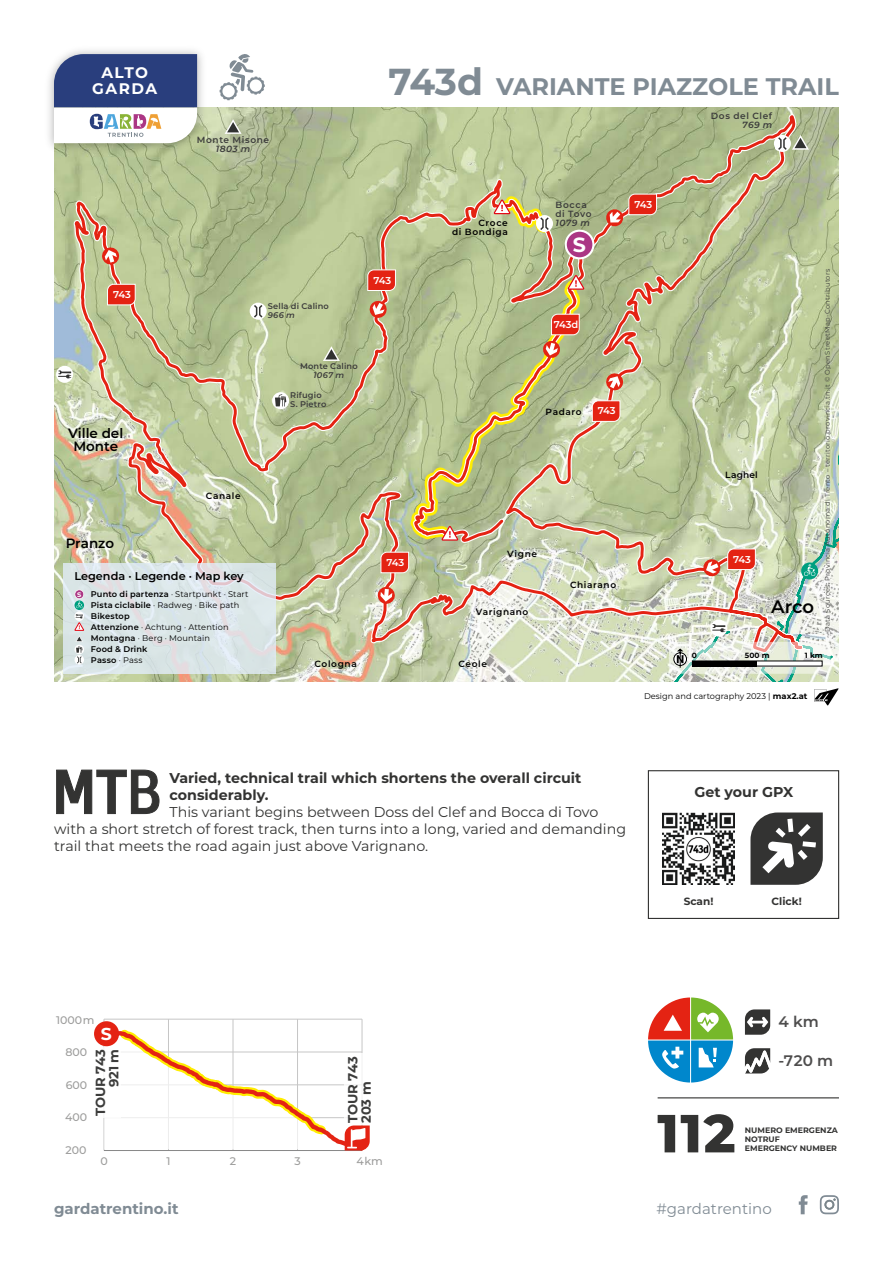
<style>
.page{position:relative;width:893px;height:1263px;background:#fff}
.page>*{position:absolute;margin:0;border:0;box-sizing:border-box;transform-origin:0 0}
.t1{font:700 24px "Montserrat";color:#808b94}
.t2{font:700 20.55px "Montserrat";color:#fff}
.t3{font:600 18px "Montserrat";color:#000}
.t4{font:700 17.25px "Montserrat";color:#fff}
.t5{font:700 15.3px/15.3px "Montserrat";letter-spacing:.1em;color:#fff;text-align:center}
.t6{font:600 15.3px "Montserrat";color:#4e4d4d}
.t7{font:700 15px "Montserrat";color:#808b94}
.t8{font:15px "Montserrat";color:#808b94}
.t9{font:14.25px/17.1px "Montserrat";color:#333332}
.t10{font:700 14.25px/17.1px "Montserrat";color:#333332}
.t11{font:600 13.5px/13.5px "Montserrat";color:#000;text-align:center}
.t12{font:700 13.2px/13.2px "Montserrat";letter-spacing:-.005em;color:#3c3c3b}
.t13{font:600 11.25px "Montserrat";color:#000}
.t14{font:500 11.1px "Montserrat";letter-spacing:-.005em;color:#9d9d9c}
.t15{font:700 10.5px "Montserrat";color:#333332}
.t16{font:600 9.9px "Montserrat";letter-spacing:-.01em;color:#fff}
.t17{font:600 9px/9px "Montserrat";letter-spacing:.065em;color:#000;text-align:right}
.t18{font:600 9px/9px "Montserrat";letter-spacing:.07em;color:#3c3c3b}
.t19{font:italic 600 9px "Montserrat";letter-spacing:.045em;color:#3c3c3b}
.t20{font:600 8.25px/10.9px "Montserrat";letter-spacing:.02em;color:#000}
.t21{font:600 8.25px/9px "Montserrat";letter-spacing:.015em;color:#3c3c3b}
.t22{font:8.25px "Montserrat";color:#000}
.t23{font:italic 600 8.25px "Montserrat";letter-spacing:.03em;color:#3c3c3b}
.t24{font:700 7.95px/9.3px "Montserrat";color:#333332}
.t25{font:700 7.5px "Montserrat";color:#000}
.t26{font:6.75px "Montserrat";letter-spacing:.03em;color:#3c3c3b}
.s1{font-size:37.5px}
.s2{font-weight:700;font-size:6.6px;color:#fff}
.s3{font-weight:400}
.s4{font-weight:700}
</style>
<div class="page">
<img style="left:54px;top:107px;width:785px;height:574px">
<svg style="left:73px;top:113px;width:731px;height:540px;background:#bac196"></svg>
<svg style="left:101px;top:247px;width:19px;height:18px"></svg>
<svg style="left:107px;top:284px;width:29px;height:22px"></svg>
<svg style="left:225px;top:119px;width:17px;height:15px"></svg>
<div style="left:250px;top:303px;width:17px;height:17px;background:#fff;border-radius:50%"></div>
<svg style="left:254px;top:305px;width:8px;height:13px"></svg>
<svg style="left:272px;top:392px;width:17px;height:17px"></svg>
<svg style="left:275px;top:394px;width:11px;height:12px"></svg>
<svg style="left:323px;top:346px;width:17px;height:15px"></svg>
<div style="left:56px;top:366px;width:17px;height:17px;background:#fff;border-radius:50%"></div>
<svg style="left:58px;top:370px;width:13px;height:8px"></svg>
<svg style="left:814px;top:688px;width:24px;height:18px"></svg>
<svg style="left:367px;top:135px;width:472px;height:547px;background:#c0c19b"></svg>
<div style="left:692px;top:661px;width:65px;height:5px;background:#000"></div>
<div style="left:757px;top:661px;width:66px;height:5px;background:#fff"></div>
<div style="left:692px;top:660px;width:131px;height:6px;border:1px solid #000"></div>
<svg style="left:63px;top:563px;width:213px;height:111px;background:#dae3e6"></svg>
<svg style="left:745px;top:1009px;width:25px;height:26px"></svg>
<svg style="left:745px;top:1048px;width:25px;height:25px"></svg>
<svg style="left:658px;top:1114px;width:76px;height:38px"></svg>
<hr style="left:658px;top:1097px;width:181px;height:1px;background:#333332">
<svg style="left:56px;top:769px;width:104px;height:45px"></svg>
<img style="left:662px;top:812px;width:73px;height:73px">
<svg style="left:750px;top:812px;width:73px;height:73px"></svg>
<div style="left:648px;top:770px;width:191px;height:149px;border:1px solid #333332"></div>
<svg style="left:648px;top:997px;width:85px;height:85px"></svg>
<svg style="left:99px;top:1018px;width:271px;height:133px"></svg>
<div style="left:344px;top:1053px;width:29px;height:72px;background:#fff"></div>
<div style="left:94px;top:1021px;width:25px;height:25px;background:#e42313;border-radius:50%"></div>
<div style="left:92px;top:1047px;width:28px;height:71px;background:#fff"></div>
<svg style="left:220px;top:54px;width:45px;height:46px"></svg>
<svg style="left:799px;top:1195px;width:9px;height:19px"></svg>
<svg style="left:820px;top:1195px;width:19px;height:19px"></svg>
<img style="left:49px;top:50px;width:161px;height:107px">
<svg style="left:54px;top:54px;width:143px;height:89px"></svg>
<p class="t5" style="left:92px;top:65px;width:67px">ALTO<br>GARDA</p>
<p class="t18" style="left:197px;top:134px;width:74px">Monte Misone</p>
<p class="t19" style="left:216px;top:142px;width:36px">1803 m</p>
<h1 class="t1" style="left:389px;top:69px;width:452px"><span class="s1">743d</span> VARIANTE PIAZZOLE TRAIL</h1>
<p class="t17" style="left:452px;top:217px;width:57px">Croce<br>di Bondiga</p>
<p class="t18" style="left:555px;top:200px;width:38px">Bocca di Tovo</p>
<p class="t19" style="left:555px;top:217px;width:36px">1079 m</p>
<h2 class="t2" style="left:573px;top:229px;width:15px">S</h2>
<p class="t16" style="left:634px;top:197px;width:19px">743</p>
<p class="t18" style="left:711px;top:111px;width:63px">Dos del Clef</p>
<p class="t19" style="left:742px;top:119px;width:31px">769 m</p>
<p class="t16" style="left:113px;top:287px;width:19px">743</p>
<p class="t11" style="left:68px;top:425px;width:57px">Ville del<br>Monte</p>
<p class="t11" style="left:66px;top:536px;width:50px">Pranzo</p>
<p class="t17" style="left:206px;top:491px;width:36px">Canale</p>
<p class="t13" style="left:75px;top:568px;width:171px">Legenda · Legende · Map key</p>
<p class="t20" style="left:91px;top:588px;width:159px;text-indent:-14px"><span class="s2">S</span> Punto di partenza <span class="s3">· Startpunkt · Start<br></span>Pista ciclabile <span class="s3">· Radweg · Bike path<br></span>Bikestop<br>Attenzione <span class="s3">· Achtung · Attention<br></span>Montagna <span class="s3">· Berg · Mountain<br></span>Food &amp; Drink<br>Passo <span class="s3">· Pass</span></p>
<p class="t21" style="left:268px;top:301px;width:62px">Sella di Calino</p>
<p class="t23" style="left:268px;top:309px;width:28px">966 m</p>
<p class="t16" style="left:373px;top:273px;width:19px">743</p>
<p class="t21" style="left:300px;top:361px;width:59px">Monte Calino</p>
<p class="t23" style="left:314px;top:369px;width:32px">1067 m</p>
<p class="t21" style="left:290px;top:391px;width:38px">Rifugio<br>S. Pietro</p>
<p class="t16" style="left:554px;top:317px;width:26px">743d</p>
<p class="t17" style="left:546px;top:407px;width:38px">Padaro</p>
<p class="t16" style="left:598px;top:404px;width:19px">743</p>
<p class="t16" style="left:386px;top:555px;width:19px">743</p>
<p class="t17" style="left:507px;top:549px;width:31px">Vigne</p>
<p class="t17" style="left:476px;top:607px;width:54px">Varignano</p>
<p class="t17" style="left:314px;top:659px;width:44px">Cologna</p>
<p class="t17" style="left:458px;top:659px;width:30px">Ceole</p>
<p class="t17" style="left:570px;top:579px;width:48px">Chiarano</p>
<p class="t17" style="left:725px;top:470px;width:34px">Laghel</p>
<p class="t16" style="left:733px;top:552px;width:19px">743</p>
<p class="t3" style="left:771px;top:593px;width:44px">Arco</p>
<p class="t26" style="left:823px;top:632px;width:364px;rotate:-90deg">Data Sources: Provincia Autónoma di Trento – territorio.provincia.tn.it © OpenStreetMap-Contributors</p>
<p class="t25" style="left:692px;top:650px;width:7px">0</p>
<p class="t25" style="left:745px;top:650px;width:26px">500 m</p>
<p class="t25" style="left:805px;top:650px;width:19px">1 km</p>
<p class="t22" style="left:644px;top:690px;width:165px">Design and cartography 2023 | <span class="s4">max2.at</span></p>
<p class="t10" style="left:170px;top:769px;width:413px">Varied, technical trail which shortens the overall circuit considerably.</p>
<p class="t9" style="left:54px;top:803px;width:574px;text-indent:115px">This variant begins between Doss del Clef and Bocca di Tovo with a short stretch of forest track, then turns into a long, varied and demanding trail that meets the road again just above Varignano.</p>
<p class="t10" style="left:694px;top:783px;width:101px">Get your GPX</p>
<p class="t15" style="left:684px;top:894px;width:31px">Scan!</p>
<p class="t15" style="left:772px;top:894px;width:32px">Click!</p>
<p class="t14" style="left:56px;top:1012px;width:40px">1000m</p>
<p class="t14" style="left:65px;top:1044px;width:23px">800</p>
<p class="t14" style="left:66px;top:1077px;width:23px">600</p>
<p class="t14" style="left:65px;top:1109px;width:23px">400</p>
<p class="t4" style="left:101px;top:1021px;width:13px">S</p>
<p class="t12" style="left:93px;top:1116px;width:69px;text-align:right;rotate:-90deg">TOUR 743<br>921 m</p>
<p class="t14" style="left:66px;top:1142px;width:22px">200</p>
<p class="t12" style="left:346px;top:1123px;width:69px;rotate:-90deg">TOUR 743<br>203 m</p>
<p class="t14" style="left:101px;top:1153px;width:9px">0</p>
<p class="t14" style="left:166px;top:1153px;width:6px">1</p>
<p class="t14" style="left:230px;top:1153px;width:8px">2</p>
<p class="t14" style="left:294px;top:1153px;width:8px">3</p>
<p class="t14" style="left:356px;top:1153px;width:28px">4km</p>
<p class="t6" style="left:778px;top:1011px;width:42px">4 km</p>
<p class="t6" style="left:778px;top:1049px;width:56px">-720 m</p>
<p class="t24" style="left:745px;top:1125px;width:95px">NUMERO EMERGENZA<br>NOTRUF<br>EMERGENCY NUMBER</p>
<p class="t7" style="left:54px;top:1198px;width:126px">gardatrentino.it</p>
<p class="t8" style="left:656px;top:1198px;width:117px">#gardatrentino</p>
</div>
